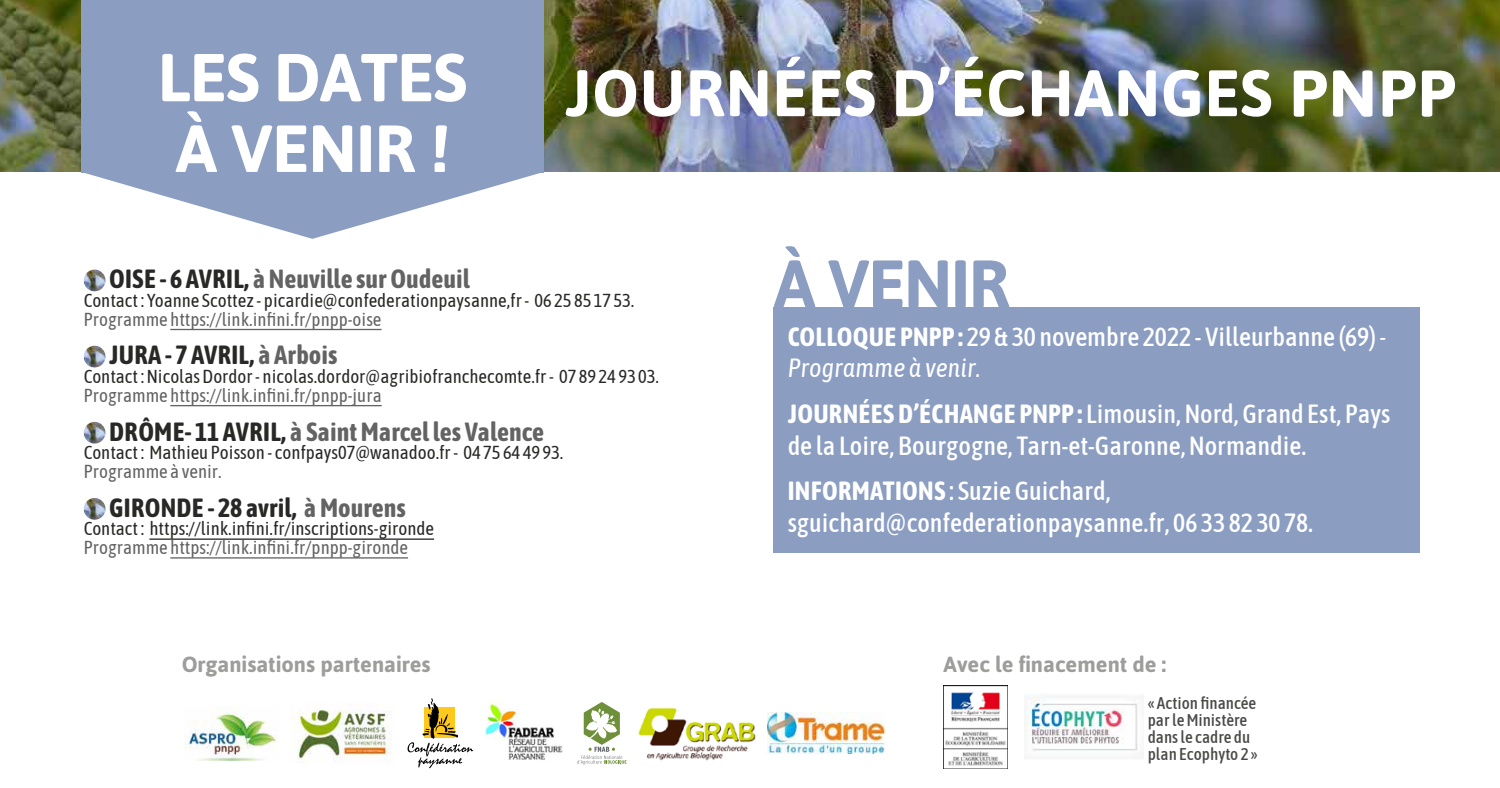
<style>
.page{position:relative;width:1500px;height:788px;background:#fff}
.page>*{position:absolute;margin:0;border:0;box-sizing:border-box;transform-origin:0 0}
.t1{font:700 67.5px/71.4px "Asap";letter-spacing:-.01em;color:#fff}
.t2{font:700 67.5px "Asap";letter-spacing:-.02em;color:#8b9dc1}
.t3{font:500 26.25px/31.5px "Asap Condensed";color:#fff}
.t4{font:700 26.25px "Asap Condensed";color:#646363}
.t5{font:700 26.25px "Asap Condensed";color:#282827}
.t6{font:700 21.88px "Asap";color:#9d9d9c}
.t7{font:18.75px "Asap Condensed";color:#282827}
.t8{font:18.75px "Asap Condensed";color:#646363}
.t9{font:500 17px/17px "Asap Condensed";color:#4a4a49}
.s1{color:#282827}
.s2{color:#646363}
.s3{font-weight:700}
.s4{font-weight:400;font-style:italic}
</style>
<div class="page">
<hr style="left:170px;top:329px;width:211px;height:1px;background:#646363">
<hr style="left:170px;top:405px;width:212px;height:1px;background:#646363">
<hr style="left:149px;top:538px;width:285px;height:1px;background:#282827">
<hr style="left:170px;top:557px;width:238px;height:1px;background:#646363">
<img style="left:84px;top:269px;width:21px;height:22px;border-radius:11px">
<img style="left:84px;top:346px;width:21px;height:21px;border-radius:11px">
<img style="left:84px;top:422px;width:21px;height:21px;border-radius:11px">
<img style="left:84px;top:498px;width:21px;height:21px;border-radius:11px">
<img style="left:0;top:0;width:1500px;height:172px">
<div style="left:81px;top:0;width:463px;height:173px;background:#8b9dc1"></div>
<svg style="left:85px;top:173px;width:455px;height:66px"></svg>
<svg style="left:1294px;top:70px;width:161px;height:47px"></svg>
<img style="left:566px;top:57px;width:705px;height:60px">
<img style="left:1025px;top:694px;width:119px;height:57px">
<img style="left:184px;top:706px;width:93px;height:54px">
<img style="left:485px;top:701px;width:78px;height:59px">
<img style="left:294px;top:703px;width:98px;height:59px">
<svg style="left:408px;top:698px;width:65px;height:70px"></svg>
<svg style="left:577px;top:702px;width:50px;height:62px"></svg>
<img style="left:768px;top:712px;width:117px;height:41px">
<img style="left:639px;top:707px;width:117px;height:54px">
<img style="left:944px;top:685px;width:63px;height:81px">
<div style="left:774px;top:307px;width:646px;height:246px;background:#8b9dc1"></div>
<h1 class="t1" style="left:158px;top:39px;width:311px">LES DATES<br>À VENIR !</h1>
<h2 class="t4" style="left:109px;top:261px;width:362px"><span class="s1">OISE - 6 AVRIL,</span> à Neuville sur Oudeuil</h2>
<p class="t7" style="left:84px;top:288px;width:552px">Contact : Yoanne Scottez - picardie@confederationpaysanne,fr - 06 25 85 17 53.</p>
<p class="t8" style="left:84px;top:307px;width:299px">Programme https://link.infini.fr/pnpp-oise</p>
<h2 class="t5" style="left:109px;top:338px;width:230px">JURA - 7 AVRIL, <span class="s2">à Arbois</span></h2>
<p class="t7" style="left:84px;top:364px;width:577px">Contact : Nicolas Dordor - nicolas.dordor@agribiofranchecomte.fr - 07 89 24 93 03.</p>
<p class="t8" style="left:84px;top:383px;width:299px">Programme https://link.infini.fr/pnpp-jura</p>
<h2 class="t4" style="left:109px;top:414px;width:436px"><span class="s1">DRÔME- 11 AVRIL,</span> à Saint Marcel les Valence</h2>
<p class="t7" style="left:84px;top:440px;width:481px">Contact : Mathieu Poisson - confpays07@wanadoo.fr - 04 75 64 49 93.</p>
<p class="t8" style="left:84px;top:459px;width:140px">Programme à venir.</p>
<h2 class="t5" style="left:109px;top:490px;width:298px">GIRONDE - 28 avril, <span class="s2">à Mourens</span></h2>
<p class="t7" style="left:84px;top:516px;width:352px">Contact : https://link.infini.fr/inscriptions-gironde</p>
<p class="t8" style="left:84px;top:535px;width:326px">Programme https://link.infini.fr/pnpp-gironde</p>
<h1 class="t2" style="left:774px;top:239px;width:238px">À VENIR</h1>
<h2 class="t3" style="left:788px;top:320px;width:600px"><span class="s3">COLLOQUE PNPP :</span> 29 &amp; 30 novembre 2022 - Villeurbanne (69) <span class="s4">-<br>Programme à venir.</span></h2>
<h2 class="t3" style="left:788px;top:397px;width:604px"><span class="s3">JOURNÉES D’ÉCHANGE PNPP :</span> Limousin, Nord, Grand Est, Pays de la Loire, Bourgogne, Tarn-et-Garonne, Normandie.</h2>
<h2 class="t3" style="left:788px;top:474px;width:527px"><span class="s3">INFORMATIONS</span> : Suzie Guichard, sguichard@confederationpaysanne.fr, 06 33 82 30 78.</h2>
<p class="t6" style="left:182px;top:649px;width:250px">Organisations partenaires</p>
<p class="t6" style="left:944px;top:649px;width:224px">Avec le finacement de :</p>
<p class="t9" style="left:1148px;top:694px;width:112px">« Action financée par le Ministère dans le cadre du plan Ecophyto 2 »</p>
</div>
